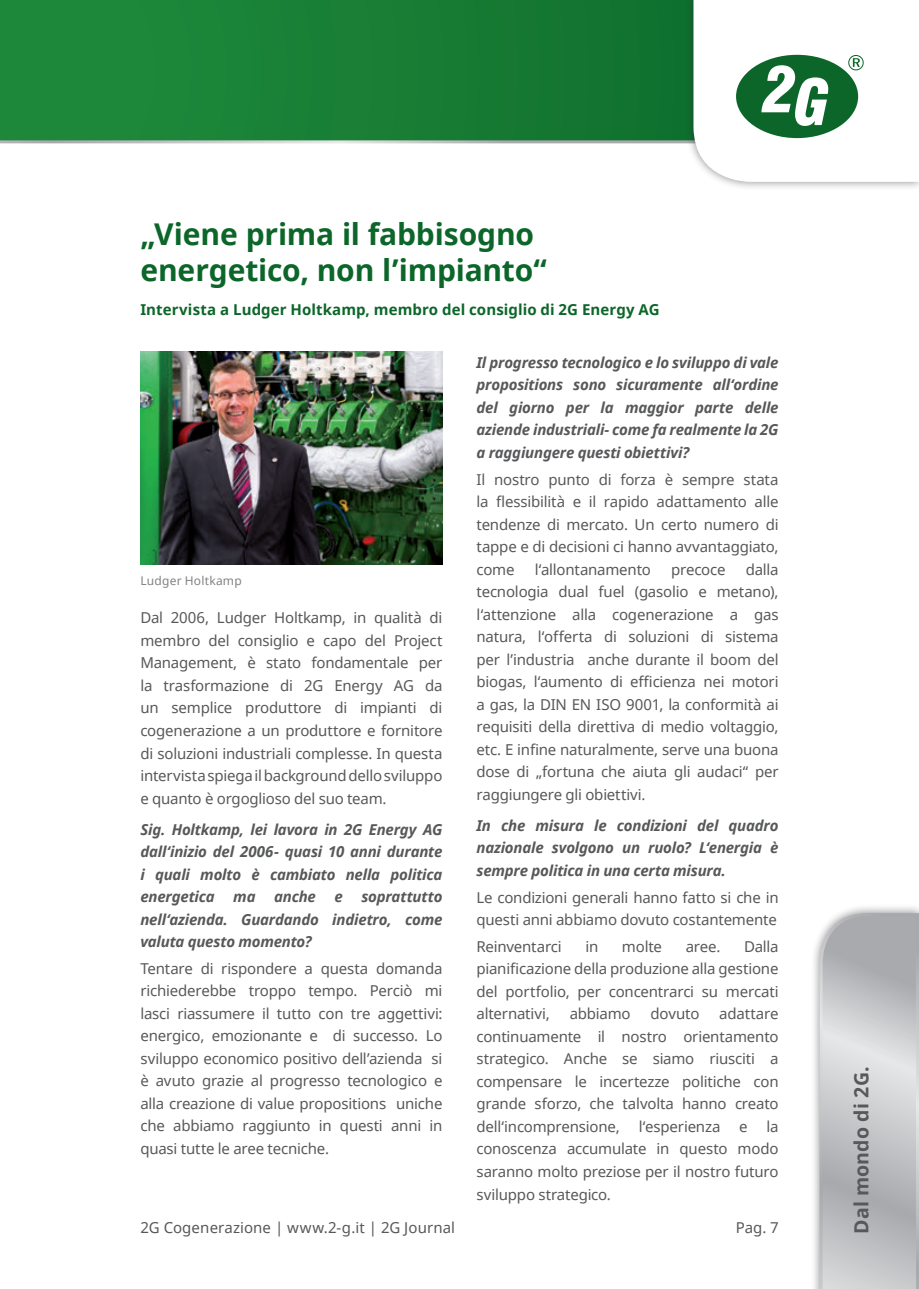
<style>
.page{position:relative;width:919px;height:1289px;background:#fff}
.page>*{position:absolute;margin:0;border:0;box-sizing:border-box;transform-origin:0 0}
.t1{font:700 30px/36px "Noto Sans";letter-spacing:-.005em;color:#0c6629}
.t2{font:700 19.5px "Noto Sans";letter-spacing:.005em;color:#57585a}
.t3{font:15px/22.5px "Noto Sans";letter-spacing:-.015em;color:#57585a;text-align:justify}
.t4{font:italic 700 15px/22.5px "Noto Sans";letter-spacing:-.015em;color:#57585a;text-align:justify}
.t5{font:700 15px "Noto Sans";letter-spacing:.005em;color:#0c6629}
.t6{font:15px "Noto Sans";letter-spacing:.01em;color:#57585a}
.t7{font:12px "Noto Sans";letter-spacing:.02em;color:#808285}
</style>
<div class="page">
<div style="left:0;top:0;width:918px;height:140px;background:linear-gradient(to bottom,#187f35,#187f35)"></div>
<div style="left:684px;top:0;width:234px;height:191px;background:#231f20;opacity:.5"></div>
<svg style="left:693px;top:0;width:225px;height:182px"></svg>
<div style="left:810px;top:904px;width:108px;height:384px;background:#231f20;opacity:.5"></div>
<svg style="left:818px;top:911px;width:100px;height:377px;background:#c1c2c5"></svg>
<img style="left:140px;top:351px;width:302px;height:213px">
<h1 class="t1" style="left:140px;top:215px;width:408px">„Viene prima il fabbisogno energetico, non l’impianto“</h1>
<p class="t5" style="left:140px;top:298px;width:521px">Intervista a Ludger Holtkamp, membro del consiglio di 2G Energy AG</p>
<p class="t4" style="left:476px;top:351px;width:303px">Il progresso tecnologico e lo sviluppo di vale propositions sono sicuramente all‘ordine del giorno per la maggior parte delle aziende industriali- come fa realmente la 2G a raggiungere questi obiettivi?</p>
<p class="t3" style="left:476px;top:467px;width:303px">Il nostro punto di forza è sempre stata la flessibilità e il rapido adattamento alle tendenze di mercato. Un certo numero di tappe e di decisioni ci hanno avvantaggiato, come</p>
<p class="t3" style="left:476px;top:557px;width:303px;text-indent:269px">dalla tecnologia dual fuel (gasolio e metano), l‘attenzione alla cogenerazione a gas natura, l‘offerta di soluzioni di sistema per l’industria anche durante il boom del biogas, l‘aumento di efficienza nei motori a gas, la DIN EN ISO 9001, la conformità ai requisiti della direttiva di medio voltaggio, etc. E infine naturalmente, serve una buona dose di „fortuna che aiuta gli audaci“ per raggiungere gli obiettivi.</p>
<p class="t4" style="left:476px;top:813px;width:303px">In che misura le condizioni del quadro nazionale svolgono un ruolo? L‘energia è sempre politica in una certa misura.</p>
<p class="t3" style="left:476px;top:885px;width:303px">Le condizioni generali hanno fatto si che in questi anni abbiamo dovuto costantemente</p>
<p class="t3" style="left:476px;top:934px;width:87px">Reinventarci</p>
<p class="t3" style="left:585px;top:934px;width:14px">in</p>
<p class="t3" style="left:622px;top:934px;width:42px">molte</p>
<p class="t3" style="left:685px;top:934px;width:36px">aree.</p>
<p class="t3" style="left:534px;top:557px;width:118px">l‘allontanamento</p>
<p class="t3" style="left:671px;top:557px;width:56px">precoce</p>
<p class="t7" style="left:140px;top:573px;width:103px">Ludger Holtkamp</p>
<p class="t3" style="left:140px;top:606px;width:303px">Dal 2006, Ludger Holtkamp, in qualità di membro del consiglio e capo del Project Management, è stato fondamentale per la trasformazione di 2G Energy AG da un semplice produttore di impianti di cogenerazione a un produttore e fornitore di soluzioni industriali complesse. In questa intervista spiega il background dello sviluppo e quanto è orgoglioso del suo team.</p>
<p class="t4" style="left:140px;top:817px;width:303px">Sig. Holtkamp, lei lavora in 2G Energy AG dall‘inizio del 2006- quasi 10 anni durante i quali molto è cambiato nella politica energetica ma anche e soprattutto nell‘azienda. Guardando indietro, come valuta questo momento?</p>
<p class="t3" style="left:140px;top:956px;width:303px">Tentare di rispondere a questa domanda richiederebbe troppo tempo. Perciò mi lasci riassumere il tutto con tre aggettivi: energico, emozionante e di successo. Lo sviluppo economico positivo dell’azienda si è avuto grazie al progresso tecnologico e alla creazione di value propositions uniche che abbiamo raggiunto in questi anni in quasi tutte le aree tecniche.</p>
<p class="t3" style="left:476px;top:934px;width:303px;text-indent:267px">Dalla pianificazione della produzione alla gestione del portfolio, per concentrarci su mercati alternativi,</p>
<p class="t3" style="left:476px;top:1002px;width:303px;text-indent:243px">adattare continuamente il nostro orientamento strategico. Anche se siamo riusciti a compensare le incertezze politiche con grande sforzo, che talvolta hanno creato dell‘incomprensione,</p>
<p class="t3" style="left:569px;top:1002px;width:62px">abbiamo</p>
<p class="t3" style="left:650px;top:1002px;width:50px">dovuto</p>
<p class="t3" style="left:476px;top:1114px;width:303px;text-indent:290px">la conoscenza accumulate in questo modo saranno molto preziose per il nostro futuro sviluppo strategico.</p>
<p class="t3" style="left:638px;top:1114px;width:83px">l‘esperienza</p>
<p class="t3" style="left:739px;top:1114px;width:10px">e</p>
<p class="t6" style="left:140px;top:1216px;width:316px">2G Cogenerazione | www.2-g.it | 2G Journal</p>
<p class="t3" style="left:736px;top:1215px;width:44px">Pag. 7</p>
<h2 class="t2" style="left:847px;top:1233px;width:169px;rotate:-90deg">Dal mondo di 2G.</h2>
</div>
